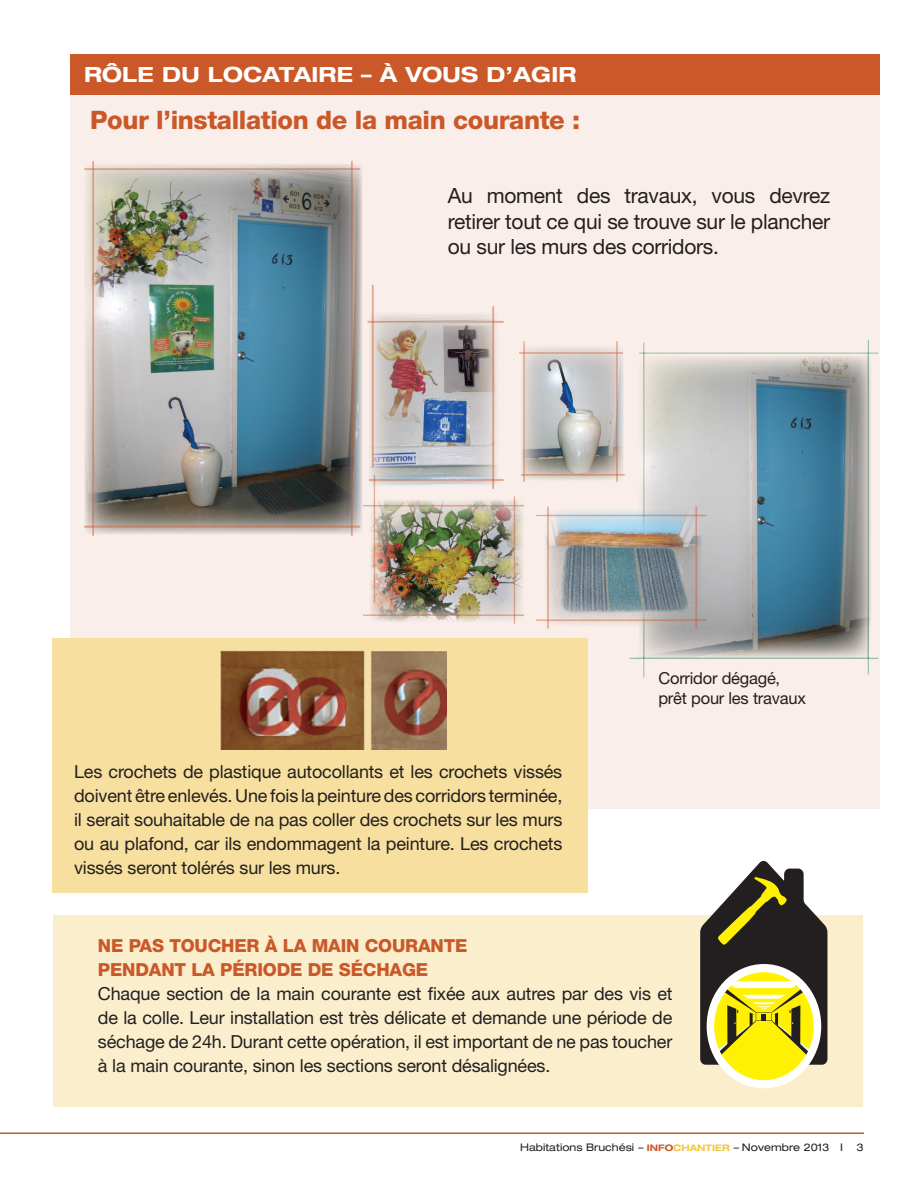
<style>
.page{position:relative;width:918px;height:1188px;background:#fff}
.page>*{position:absolute;margin:0;border:0;box-sizing:border-box;transform-origin:0 0}
.t1{font:800 25.5px "Helvetica Neue";letter-spacing:-.015em;color:#ca5828}
.t2{font:21px/25.2px "Helvetica Neue";letter-spacing:-.015em;color:#231f20;text-align:justify}
.t3{font:700 expanded 21px "Helvetica Neue";letter-spacing:.01em;color:#fff}
.t4{font:18px/24px "Helvetica Neue";letter-spacing:-.01em;color:#231f20;text-align:justify}
.t5{font:800 18px "Helvetica Neue";letter-spacing:-.01em;color:#ca5828}
.t6{font:16.5px "Helvetica Neue";letter-spacing:-.015em;color:#231f20}
.t7{font:expanded 10.5px "Helvetica Neue";color:#231f20}
.s1{font-style:italic}
.s2{font-weight:700;font-size:9px;color:#ca5828}
.s3{font-weight:700;font-size:9px;color:#f1c640}
</style>
<div class="page">
<hr style="left:0;top:1132px;width:864px;height:2px;background:#ca5828">
<div style="left:53px;top:916px;width:810px;height:191px;background:#faeecd"></div>
<div style="left:70px;top:90px;width:810px;height:719px;background:#f9eee9"></div>
<img style="left:84px;top:161px;width:795px;height:517px">
<svg style="left:700px;top:861px;width:127px;height:227px"></svg>
<div style="left:70px;top:54px;width:810px;height:41px;background:#ca5828"></div>
<div style="left:53px;top:638px;width:535px;height:255px;background:#f7dfa0"></div>
<img style="left:221px;top:651px;width:226px;height:99px">
<p class="t3" style="left:84px;top:62px;width:494px">RÔLE DU LOCATAIRE – À VOUS D’AGIR</p>
<p class="t1" style="left:90px;top:105px;width:492px">Pour l’installation de la main courante :</p>
<p class="t2" style="left:448px;top:183px;width:384px">Au moment des travaux, vous devrez retirer tout ce qui se trouve sur le plancher ou sur les murs des corridors.</p>
<p class="t4" style="left:74px;top:759px;width:490px">Les crochets de plastique autocollants et les crochets vissés doivent être enlevés. Une fois la peinture des corridors terminée, il serait souhaitable de na pas coller des crochets sur les murs ou au plafond, car ils endommagent la peinture. Les crochets vissés seront tolérés sur les murs.</p>
<p class="t6" style="left:658px;top:668px;width:123px">Corridor dégagé,</p>
<p class="t6" style="left:658px;top:688px;width:149px">prêt pour les travaux</p>
<p class="t5" style="left:98px;top:935px;width:371px">NE PAS TOUCHER À LA MAIN COURANTE</p>
<p class="t5" style="left:98px;top:959px;width:332px">PENDANT LA PÉRIODE DE SÉCHAGE</p>
<p class="t4" style="left:98px;top:982px;width:576px">Chaque section de la main courante est fixée aux autres par des vis et de la colle. Leur installation est très délicate et demande une période de séchage de 24h. Durant cette opération, il est important de ne pas toucher à la main courante, sinon les sections seront désalignées.</p>
<p class="t7" style="left:520px;top:1141px;width:324px">Habitations Bruchési <span class="s1">–</span> <span class="s2">INFO</span><span class="s3">CHANTIER</span> <span class="s1">–</span> Novembre 2013 I</p>
<p class="t7" style="left:857px;top:1141px;width:9px">3</p>
</div>
